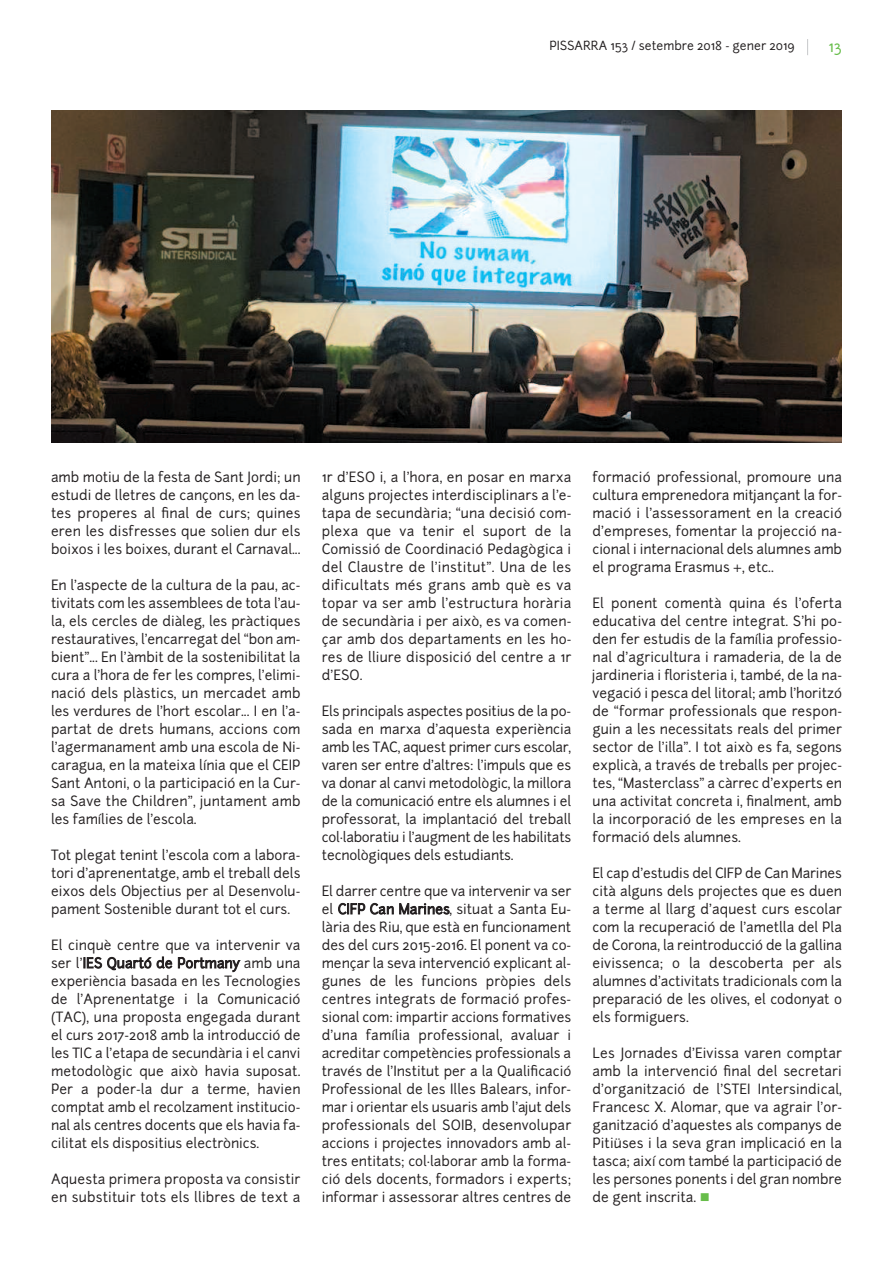
<style>
.page{position:relative;width:893px;height:1263px;background:#fff}
.page>*{position:absolute;margin:0;border:0;box-sizing:border-box;transform-origin:0 0}
.t1{font:15px "Junction";color:#67bd4a}
.t2{font:13.5px/18px "Junction";color:#231f20;text-align:justify}
.t3{font:12px "Junction";color:#231f20}
.s1{color:#67bd4a}
</style>
<div class="page">
<svg style="left:807px;top:39px;width:1px;height:16px"></svg>
<img style="left:51px;top:111px;width:791px;height:332px">
<p class="t3" style="left:549px;top:38px;width:247px">PISSARRA 153 / setembre 2018 - gener 2019</p>
<p class="t1" style="left:828px;top:38px;width:15px">13</p>
<p class="t2" style="left:51px;top:468px;width:251px">amb motiu de la festa de Sant Jordi; un estudi de lletres de cançons, en les da&shy;tes properes al final de curs; quines eren les disfresses que solien dur els boixos i les boixes, durant el carnaval...</p>
<p class="t2" style="left:51px;top:576px;width:251px">En l’aspecte de la cultura de la pau, ac&shy;tivitats com les assemblees de tota l’au&shy;la, els cercles de diàleg, les pràctiques restauratives, l’encarregat del “bon am&shy;bient”... En l’àmbit de la sostenibilitat la cura a l’hora de fer les compres, l’elimi&shy;nació dels plàstics, un mercadet amb les verdures de l’hort escolar... I en l’a&shy;partat de drets humans, accions com l’agermanament amb una escola de ni&shy;caragua, en la mateixa línia que el cEIP Sant Antoni, o la participació en la cur&shy;sa Save the children”, juntament amb les famílies de l’escola.</p>
<p class="t2" style="left:51px;top:846px;width:251px">Tot plegat tenint l’escola com a labora&shy;tori d’aprenentatge, amb el treball dels eixos dels Objectius per al desenvolu&shy;pament Sostenible durant tot el curs.</p>
<p class="t2" style="left:51px;top:936px;width:251px">El cinquè centre que va intervenir va ser l’IES Quartó de Portmany amb una experiència basada en les Tecnologies de l’Aprenentatge i la comunicació (TAc), una proposta engegada durant el curs 2017-2018 amb la introducció de les TIc a l’etapa de secundària i el canvi metodològic que això havia suposat.<br>Per a poder-la dur a terme, havien comptat amb el recolzament institucio&shy;nal als centres docents que els havia fa&shy;cilitat els dispositius electrònics.</p>
<p class="t2" style="left:51px;top:1170px;width:251px">Aquesta primera proposta va consistir en substituir tots els llibres de text a</p>
<p class="t2" style="left:322px;top:468px;width:251px">1r d’ESO i, a l’hora, en posar en marxa alguns projectes interdisciplinars a l’e&shy;tapa de secundària; “una decisió com&shy;plexa que va tenir el suport de la comissió de coordinació Pedagògica i del claustre de l’institut”. una de les dificultats més grans amb què es va topar va ser amb l’estructura horària de secundària i per això, es va comen&shy;çar amb dos departaments en les ho&shy;res de lliure disposició del centre a 1r d’ESO.</p>
<p class="t2" style="left:322px;top:702px;width:251px">Els principals aspectes positius de la po&shy;sada en marxa d’aquesta experiència amb les TAc, aquest primer curs escolar, varen ser entre d’altres: l’impuls que es va donar al canvi metodològic, la millora de la comunicació entre els alumnes i el professorat, la implantació del treball col·laboratiu i l’augment de les habilitats tecnològiques dels estudiants.</p>
<p class="t2" style="left:322px;top:882px;width:251px">El darrer centre que va intervenir va ser el CIFP Can Marines, situat a Santa Eu&shy;lària des Riu, que està en funcionament des del curs 2015-2016. El ponent va co&shy;mençar la seva intervenció explicant al&shy;gunes de les funcions pròpies dels centres integrats de formació profes&shy;sional com: impartir accions formatives d’una família professional, avaluar i acreditar competències professionals a través de l’Institut per a la qualificació Professional de les Illes Balears, infor&shy;mar i orientar els usuaris amb l’ajut dels professionals del SOIB, desenvolupar accions i projectes innovadors amb al&shy;tres entitats; col·laborar amb la forma&shy;ció dels docents, formadors i experts; informar i assessorar altres centres de</p>
<p class="t2" style="left:592px;top:468px;width:251px">formació professional, promoure una cultura emprenedora mitjançant la for&shy;mació i l’assessorament en la creació d’empreses, fomentar la projecció na&shy;cional i internacional dels alumnes amb el programa Erasmus +, etc..</p>
<p class="t2" style="left:592px;top:594px;width:251px">El ponent comentà quina és l’oferta educativa del centre integrat. S’hi po&shy;den fer estudis de la família professio&shy;nal d’agricultura i ramaderia, de la de jardineria i floristeria i, també, de la na&shy;vegació i pesca del litoral; amb l’horitzó de “formar professionals que respon&shy;guin a les necessitats reals del primer sector de l’illa”. I tot això es fa, segons explicà, a través de treballs per projec&shy;tes, “masterclass” a càrrec d’experts en una activitat concreta i, finalment, amb la incorporació de les empreses en la formació dels alumnes.</p>
<p class="t2" style="left:592px;top:864px;width:251px">El cap d’estudis del cIFP de can marines cità alguns dels projectes que es duen a terme al llarg d’aquest curs escolar com la recuperació de l’ametlla del Pla de corona, la reintroducció de la gallina eivissenca; o la descoberta per als alumnes d’activitats tradicionals com la preparació de les olives, el codonyat o els formiguers.</p>
<p class="t2" style="left:592px;top:1044px;width:251px">Les Jornades d’Eivissa varen comptar amb la intervenció final del secretari d’organització de l’STEI Intersindical, Francesc x. Alomar, que va agrair l’or&shy;ganització d’aquestes als companys de Pitiüses i la seva gran implicació en la tasca; així com també la participació de les persones ponents i del gran nombre de gent inscrita. <span class="s1">■</span></p>
</div>
